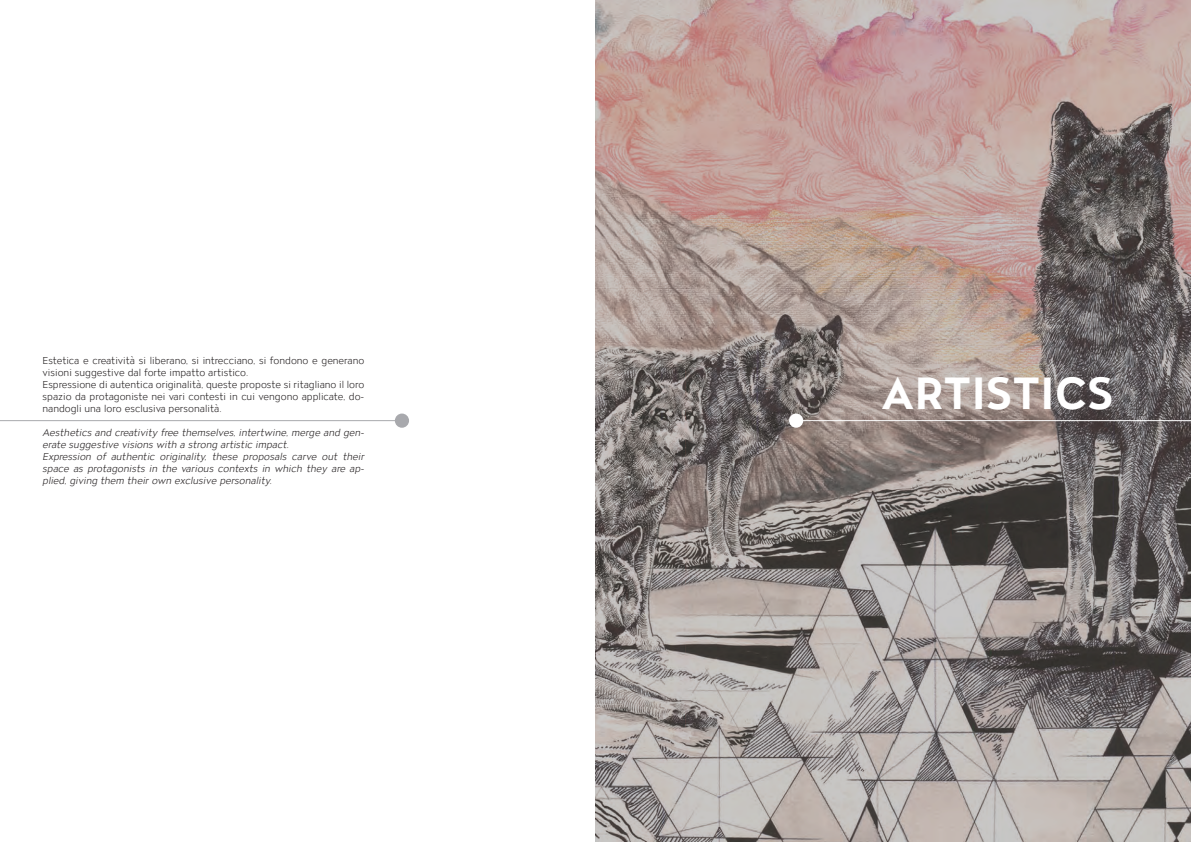
<style>
.page{position:relative;width:1191px;height:842px;background:#fff}
.page>*{position:absolute;margin:0;border:0;box-sizing:border-box;transform-origin:0 0}
.t1{font:700 45px "ATC Overlook";letter-spacing:.02em;color:#fff}
.t2{font:italic 300 10px/12px "ATC Overlook";color:#231f20}
.t3{font:300 10px/12px "ATC Overlook";color:#231f20}
</style>
<div class="page">
<svg style="left:595px;top:0;width:596px;height:842px;background:#9d8f8b"></svg>
<hr style="left:799px;top:420px;width:392px;height:1px;background:#fff">
<div style="left:789px;top:414px;width:14px;height:14px;background:#fff;border-radius:50%"></div>
<hr style="left:0;top:420px;width:398px;height:1px;background:#a8a9ad">
<div style="left:395px;top:414px;width:14px;height:14px;background:#a8a9ad;border-radius:50%"></div>
<p class="t3" style="left:43px;top:355px;width:323px">Estetica e creatività si liberano, si intrecciano, si fondono e generano visioni suggestive dal forte impatto artistico.</p>
<p class="t3" style="left:43px;top:379px;width:323px;text-align:justify">Espressione di autentica originalità, queste proposte si ritagliano il loro spazio da protagoniste nei vari contesti in cui vengono applicate, do&shy;nandogli una loro esclusiva personalità.</p>
<p class="t2" style="left:43px;top:427px;width:323px">Aesthetics and creativity free themselves, intertwine, merge and gen&shy;erate suggestive visions with a strong artistic impact.</p>
<p class="t2" style="left:43px;top:451px;width:323px;text-align:justify">Expression of authentic originality, these proposals carve out their space as protagonists in the various contexts in which they are ap&shy;plied, giving them their own exclusive personality.</p>
<p class="t1" style="left:881px;top:368px;width:233px">ARTISTICS</p>
</div>
